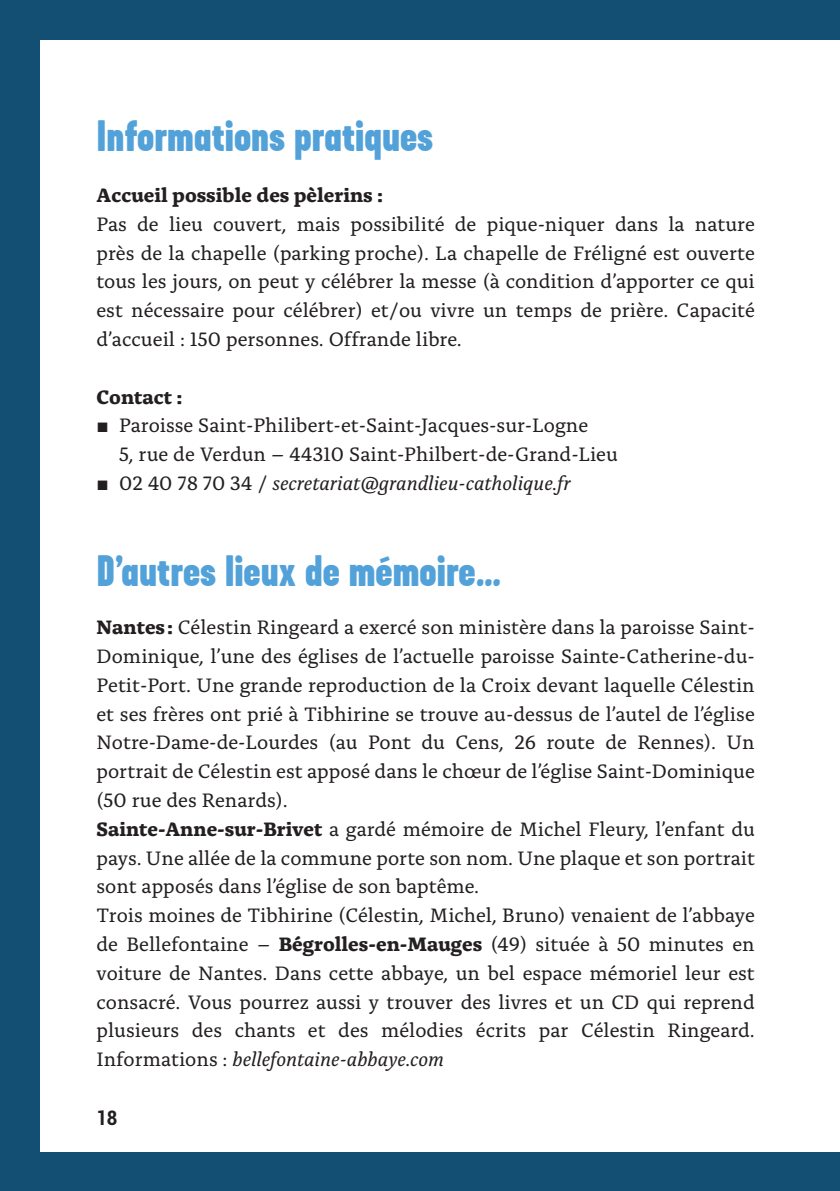
<style>
.page{position:relative;width:840px;height:1191px;background:#fff}
.page>*{position:absolute;margin:0;border:0;box-sizing:border-box;transform-origin:0 0}
.Intertitre_N1{font:900 44px "Garage Gothic";color:#52a2d9}
.texte_courant{font:20.4px/28.8px "Alda OTCEV";color:#231f20;text-align:justify}
.t1{font:italic 20.4px "Alda OTCEV";color:#231f20}
.texte_courant-2{font:700 20.4px "Alda OTCEV";color:#231f20}
.t2{font:700 condensed 20px "Roboto";color:#231f20}
.s1{font-family:"Impact"}
.s2{font-family:"Impact";font-style:normal}
.s3{font-style:normal}
.s4{font-weight:700}
.s5{font-style:italic}
</style>
<div class="page">
<div style="left:0;top:0;width:839px;height:40px;background:#124f73"></div>
<div style="left:0;top:1152px;width:839px;height:39px;background:#124f73"></div>
<div style="left:0;top:0;width:40px;height:1191px;background:#124f73"></div>
<p class="Intertitre_N1" style="left:96px;top:111px;width:338px">Informations pratiques</p>
<p class="texte_courant-2" style="left:96px;top:179px;width:288px">Accueil possible des pèlerins :</p>
<p class="texte_courant" style="left:96px;top:208px;width:659px">Pas de lieu couvert, mais possibilité de pique-niquer dans la nature près de la chapelle (parking proche). La chapelle de Fréligné est ouverte tous les jours, on peut y célébrer la messe (à condition d’apporter ce qui est nécessaire pour célébrer) et/ou vivre un temps de prière. Capacité d’accueil : 150 personnes. Offrande libre.</p>
<p class="texte_courant-2" style="left:96px;top:380px;width:87px">Contact :</p>
<p class="texte_courant" style="left:119px;top:409px;width:500px;text-indent:-23px"><span class="s1">■</span> Paroisse Saint-Philibert-et-Saint-Jacques-sur-Logne<br>5, rue de Verdun – 44310 Saint-Philbert-de-Grand-Lieu</p>
<p class="t1" style="left:96px;top:467px;width:475px"><span class="s2">■</span> <span class="s3">02 40 78 70 34 /</span> secretariat@grandlieu-catholique.fr</p>
<p class="Intertitre_N1" style="left:96px;top:546px;width:406px">D’autres lieux de mémoire…</p>
<p class="texte_courant" style="left:96px;top:611px;width:659px"><span class="s4">Nantes :</span> Célestin Ringeard a exercé son ministère dans la paroisse Saint-Dominique, l’une des églises de l’actuelle paroisse Sainte-Catherine-du-Petit-Port. Une grande reproduction de la Croix devant laquelle Célestin et ses frères ont prié à Tibhirine se trouve au-dessus de l’autel de l’église Notre-Dame-de-Lourdes (au Pont du Cens, 26 route de Rennes). Un portrait de Célestin est apposé dans le chœur de l’église Saint-Dominique (50 rue des Renards).</p>
<p class="texte_courant" style="left:96px;top:813px;width:659px"><span class="s4">Sainte-Anne-sur-Brivet</span> a gardé mémoire de Michel Fleury, l’enfant du pays. Une allée de la commune porte son nom. Une plaque et son portrait sont apposés dans l’église de son baptême.</p>
<p class="texte_courant" style="left:96px;top:899px;width:659px">Trois moines de Tibhirine (Célestin, Michel, Bruno) venaient de l’abbaye de Bellefontaine – <span class="s4">Bégrolles-en-Mauges</span> (49) située à 50 minutes en voiture de Nantes. Dans cette abbaye, un bel espace mémoriel leur est consacré. Vous pourrez aussi y trouver des livres et un CD qui reprend plusieurs des chants et des mélodies écrits par Célestin Ringeard.<br>Informations : <span class="s5">bellefontaine-abbaye.com</span></p>
<p class="t2" style="left:96px;top:1104px;width:23px">18</p>
</div>
